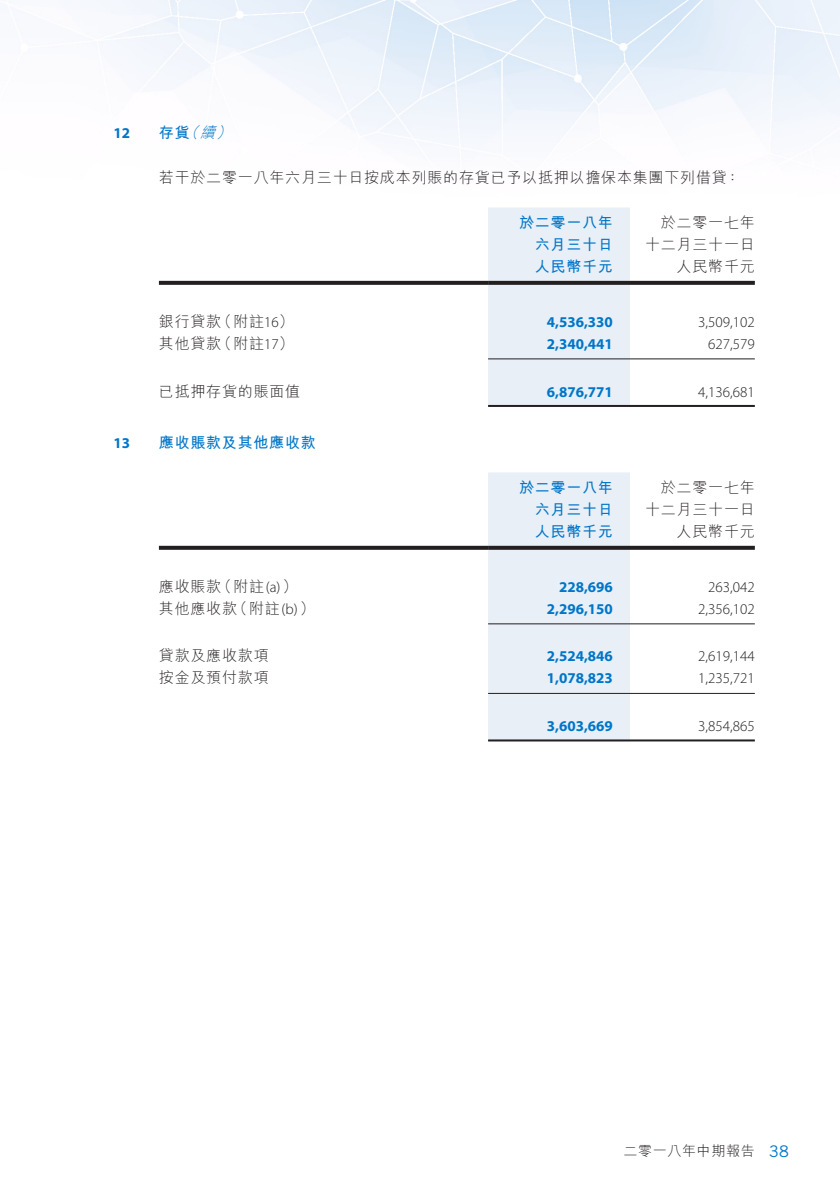
<style>
.page{position:relative;width:840px;height:1191px;background:#fff}
.page>*{position:absolute;margin:0;border:0;box-sizing:border-box;transform-origin:0 0}
.t1{font:16px "Trade Gothic LT Std";color:#0076c8}
.t2{font:300 15px/22px "M Hei HK";letter-spacing:.05em;color:#231f20;text-align:right}
.t3{font:700 15px "Myriad Pro";color:#0076c8}
.t4{font:300 15px "Myriad Pro";color:#231f20}
.t5{font:700 15px/22px "M Hei HK";letter-spacing:.05em;color:#0076c8;text-align:right}
.t6{font:italic 300 15px "M Hei HK";color:#0076c8}
.t7{font:300 14px "M Hei HK";letter-spacing:.045em;color:#231f20}
.s1{font-family:"Myriad Pro"}
</style>
<div class="page">
<img style="left:0;top:0;width:839px;height:148px">
<div style="left:488px;top:207px;width:141px;height:198px;background:#e9eff6"></div>
<svg style="left:159px;top:281px;width:329px;height:4px"></svg>
<svg style="left:488px;top:281px;width:141px;height:4px"></svg>
<svg style="left:629px;top:281px;width:125px;height:4px"></svg>
<hr style="left:488px;top:358px;width:141px;height:1px;background:#231f20">
<hr style="left:629px;top:358px;width:125px;height:1px;background:#231f20">
<hr style="left:488px;top:405px;width:141px;height:2px;background:#231f20">
<hr style="left:629px;top:405px;width:125px;height:2px;background:#231f20">
<div style="left:488px;top:472px;width:141px;height:267px;background:#e9eff6"></div>
<svg style="left:159px;top:546px;width:329px;height:4px"></svg>
<svg style="left:488px;top:546px;width:141px;height:4px"></svg>
<svg style="left:629px;top:546px;width:125px;height:4px"></svg>
<hr style="left:488px;top:623px;width:141px;height:1px;background:#231f20">
<hr style="left:629px;top:623px;width:125px;height:1px;background:#231f20">
<hr style="left:488px;top:693px;width:141px;height:1px;background:#231f20">
<hr style="left:629px;top:693px;width:125px;height:1px;background:#231f20">
<hr style="left:488px;top:739px;width:141px;height:2px;background:#231f20">
<hr style="left:629px;top:739px;width:125px;height:2px;background:#231f20">
<p class="t3" style="left:113px;top:123px;width:18px">12</p>
<p class="t3" style="left:113px;top:433px;width:18px">13</p>
<p class="t6" style="left:200px;top:125px;width:20px">續</p>
<p class="t6" style="left:183px;top:125px;width:20px">（</p>
<p class="t6" style="left:216px;top:125px;width:20px">(</p>
<p class="t5" style="left:159px;top:120px;width:32px">存貨</p>
<p class="t2" style="left:159px;top:166px;width:582px">若干於二零一八年六月三十日按成本列賬的存貨已予以抵押以擔保本集團下列借貸：</p>
<p class="t5" style="left:519px;top:210px;width:95px">於二零一八年六月三十日</p>
<p class="t2" style="left:644px;top:211px;width:111px">於二零一七年十二月三十一日人民幣千元</p>
<p class="t5" style="left:534px;top:254px;width:79px">人民幣千元</p>
<p class="t2" style="left:159px;top:310px;width:64px">銀行貸款</p>
<p class="t2" style="left:217px;top:310px;width:79px">（附註<span class="s1">16</span>(</p>
<p class="t3" style="left:546px;top:312px;width:68px">4,536,330</p>
<p class="t4" style="left:697px;top:313px;width:58px">3,509,102</p>
<p class="t2" style="left:159px;top:332px;width:64px">其他貸款</p>
<p class="t2" style="left:217px;top:332px;width:79px">（附註<span class="s1">17</span>(</p>
<p class="t3" style="left:546px;top:334px;width:68px">2,340,441</p>
<p class="t4" style="left:707px;top:335px;width:48px">627,579</p>
<p class="t2" style="left:159px;top:380px;width:143px">已抵押存貨的賬面值</p>
<p class="t5" style="left:159px;top:430px;width:158px">應收賬款及其他應收款</p>
<p class="t3" style="left:546px;top:382px;width:68px">6,876,771</p>
<p class="t4" style="left:697px;top:382px;width:58px">4,136,681</p>
<p class="t5" style="left:519px;top:475px;width:95px">於二零一八年六月三十日</p>
<p class="t2" style="left:644px;top:476px;width:111px">於二零一七年十二月三十一日人民幣千元</p>
<p class="t5" style="left:534px;top:519px;width:79px">人民幣千元</p>
<p class="t2" style="left:217px;top:575px;width:82px">（附註 (<span class="s1">(a(</span></p>
<p class="t2" style="left:159px;top:575px;width:64px">應收賬款</p>
<p class="t3" style="left:558px;top:577px;width:55px">228,696</p>
<p class="t4" style="left:707px;top:578px;width:48px">263,042</p>
<p class="t2" style="left:232px;top:597px;width:84px">（附註 (<span class="s1">(b(</span></p>
<p class="t2" style="left:159px;top:597px;width:80px">其他應收款</p>
<p class="t3" style="left:546px;top:599px;width:68px">2,296,150</p>
<p class="t4" style="left:697px;top:600px;width:58px">2,356,102</p>
<p class="t2" style="left:159px;top:645px;width:111px">貸款及應收款項</p>
<p class="t3" style="left:546px;top:646px;width:68px">2,524,846</p>
<p class="t4" style="left:697px;top:647px;width:58px">2,619,144</p>
<p class="t2" style="left:159px;top:667px;width:111px">按金及預付款項</p>
<p class="t3" style="left:546px;top:668px;width:68px">1,078,823</p>
<p class="t4" style="left:697px;top:669px;width:58px">1,235,721</p>
<p class="t3" style="left:546px;top:716px;width:68px">3,603,669</p>
<p class="t4" style="left:697px;top:717px;width:58px">3,854,865</p>
<p class="t7" style="left:623px;top:1144px;width:133px">二零一八年中期報告</p>
<p class="t1" style="left:768px;top:1142px;width:21px">38</p>
</div>
